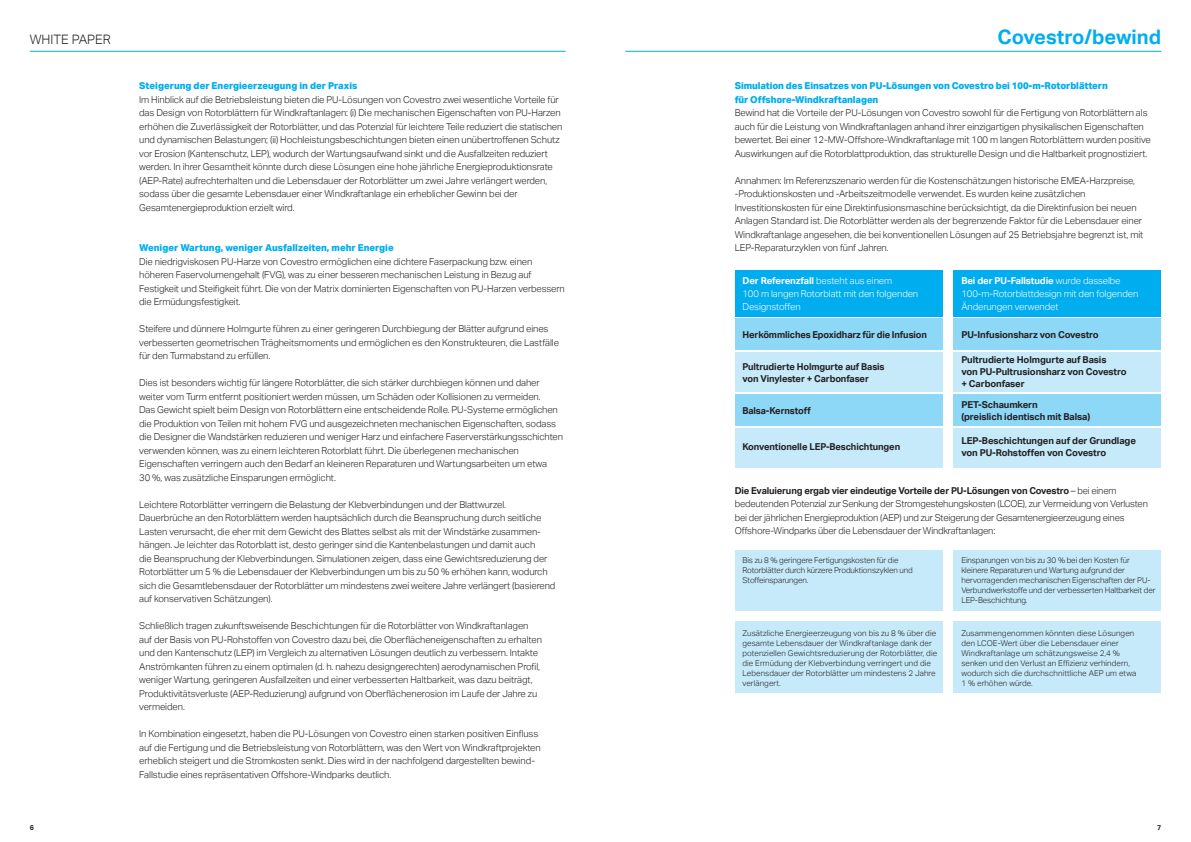
<style>
.page{position:relative;width:1191px;height:842px;background:#fff}
.page>*{position:absolute;margin:0;border:0;box-sizing:border-box;transform-origin:0 0}
.t1{font:700 20px "Aktiv Grotesk";color:#00aeef}
.t2{font:300 13px "Aktiv Grotesk";color:#231f20}
.t3{font:300 9.5px/13.5px "Aktiv Grotesk";letter-spacing:-.01em;color:#231f20}
.t4{font:700 9.5px/12px "Aktiv Grotesk";letter-spacing:-.01em;color:#231f20}
.t5{font:800 9.5px/13.5px "Aktiv Grotesk";letter-spacing:-.01em;color:#00aeef}
.t6{font:300 9.5px/13px "Aktiv Grotesk";letter-spacing:-.01em;color:#fff}
.t7{font:300 8px/10px "Aktiv Grotesk";letter-spacing:.01em;color:#231f20}
.t8{font:300 8px/10px "Aktiv Grotesk";letter-spacing:-.01em;color:#231f20}
.t9{font:700 7px "Aktiv Grotesk";color:#231f20}
.s1{font-weight:700}
</style>
<div class="page">
<hr style="left:625px;top:51px;width:536px;height:1px;background:#00aeef">
<hr style="left:30px;top:51px;width:536px;height:1px;background:#00aeef">
<div style="left:953px;top:550px;width:208px;height:61px;background:#c6eafa"></div>
<div style="left:734px;top:318px;width:208px;height:32px;background:#8dd7f7"></div>
<div style="left:734px;top:394px;width:208px;height:32px;background:#8dd7f7"></div>
<div style="left:734px;top:352px;width:208px;height:40px;background:#c6eafa"></div>
<div style="left:734px;top:428px;width:208px;height:40px;background:#c6eafa"></div>
<div style="left:734px;top:270px;width:208px;height:46px;background:#00aeef"></div>
<div style="left:953px;top:318px;width:208px;height:32px;background:#8dd7f7"></div>
<div style="left:953px;top:394px;width:208px;height:32px;background:#8dd7f7"></div>
<div style="left:953px;top:352px;width:208px;height:40px;background:#c6eafa"></div>
<div style="left:953px;top:428px;width:208px;height:40px;background:#c6eafa"></div>
<div style="left:953px;top:270px;width:208px;height:46px;background:#00aeef"></div>
<div style="left:953px;top:621px;width:208px;height:72px;background:#c6eafa"></div>
<div style="left:734px;top:550px;width:208px;height:61px;background:#c6eafa"></div>
<div style="left:734px;top:621px;width:208px;height:72px;background:#c6eafa"></div>
<h2 class="t2" style="left:30px;top:32px;width:83px">WHITE PAPER</h2>
<h1 class="t1" style="left:997px;top:25px;width:165px">Covestro/bewind</h1>
<p class="t5" style="left:139px;top:79px;width:220px">Steigerung der Energieerzeugung in der Praxis</p>
<p class="t3" style="left:139px;top:92px;width:425px">Im Hinblick auf die Betriebsleistung bieten die PU-Lösungen von Covestro zwei wesentliche Vorteile für das Design von Rotorblättern für Windkraftanlagen: (i) Die mechanischen Eigenschaften von PU-Harzen erhöhen die Zuverlässigkeit der Rotorblätter, und das Potenzial für leichtere Teile reduziert die statischen und dynamischen Belastungen; (ii) Hochleistungsbeschichtungen bieten einen unübertroffenen Schutz vor Erosion (Kantenschutz, LEP), wodurch der Wartungsaufwand sinkt und die Ausfallzeiten reduziert werden. In ihrer Gesamtheit könnte durch diese Lösungen eine hohe jährliche Energieproduktionsrate (AEP-Rate) aufrechterhalten und die Lebensdauer der Rotorblätter um zwei Jahre verlängert werden, sodass über die gesamte Lebensdauer einer Windkraftanlage ein erheblicher Gewinn bei der Gesamtenergieproduktion erzielt wird.</p>
<p class="t5" style="left:139px;top:241px;width:256px">Weniger Wartung, weniger Ausfallzeiten, mehr Energie</p>
<p class="t3" style="left:139px;top:254px;width:427px">Die niedrigviskosen PU-Harze von Covestro ermöglichen eine dichtere Faserpackung bzw. einen höheren Faservolumengehalt (FVG), was zu einer besseren mechanischen Leistung in Bezug auf Festigkeit und Steifigkeit führt. Die von der Matrix dominierten Eigenschaften von PU-Harzen verbessern die Ermüdungsfestigkeit.</p>
<p class="t3" style="left:139px;top:322px;width:421px">Steifere und dünnere Holmgurte führen zu einer geringeren Durchbiegung der Blätter aufgrund eines verbesserten geometrischen Trägheitsmoments und ermöglichen es den Konstrukteuren, die Lastfälle für den Turmabstand zu erfüllen.</p>
<p class="t3" style="left:139px;top:376px;width:425px">Dies ist besonders wichtig für längere Rotorblätter, die sich stärker durchbiegen können und daher weiter vom Turm entfernt positioniert werden müssen, um Schäden oder Kollisionen zu vermeiden.<br>Das Gewicht spielt beim Design von Rotorblättern eine entscheidende Rolle. PU-Systeme ermöglichen die Produktion von Teilen mit hohem FVG und ausgezeichneten mechanischen Eigenschaften, sodass die Designer die Wandstärken reduzieren und weniger Harz und einfachere Faserverstärkungsschichten verwenden können, was zu einem leichteren Rotorblatt führt. Die überlegenen mechanischen Eigenschaften verringern auch den Bedarf an kleineren Reparaturen und Wartungsarbeiten um etwa<br>30 %, was zusätzliche Einsparungen ermöglicht.</p>
<p class="t3" style="left:139px;top:497px;width:418px">Leichtere Rotorblätter verringern die Belastung der Klebverbindungen und der Blattwurzel.<br>Dauerbrüche an den Rotorblättern werden hauptsächlich durch die Beanspruchung durch seitliche Lasten verursacht, die eher mit dem Gewicht des Blattes selbst als mit der Windstärke zusammen&shy;hängen. Je leichter das Rotorblatt ist, desto geringer sind die Kantenbelastungen und damit auch<br>die Beanspruchung der Klebverbindungen. Simulationen zeigen, dass eine Gewichtsreduzierung der Rotorblätter um 5 % die Lebensdauer der Klebverbindungen um bis zu 50 % erhöhen kann, wodurch sich die Gesamtlebensdauer der Rotorblätter um mindestens zwei weitere Jahre verlängert (basierend auf konservativen Schätzungen).</p>
<p class="t3" style="left:139px;top:619px;width:404px">Schließlich tragen zukunftsweisende Beschichtungen für die Rotorblätter von Windkraftanlagen auf der Basis von PU-Rohstoffen von Covestro dazu bei, die Oberflächeneigenschaften zu erhalten und den Kantenschutz (LEP) im Vergleich zu alternativen Lösungen deutlich zu verbessern. Intakte Anströmkanten führen zu einem optimalen (d. h. nahezu designgerechten) aerodynamischen Profil, weniger Wartung, geringeren Ausfallzeiten und einer verbesserten Haltbarkeit, was dazu beiträgt, Produktivitätsverluste (AEP-Reduzierung) aufgrund von Oberflächenerosion im Laufe der Jahre zu vermeiden.</p>
<p class="t3" style="left:139px;top:727px;width:403px">In Kombination eingesetzt, haben die PU-Lösungen von Covestro einen starken positiven Einfluss auf die Fertigung und die Betriebsleistung von Rotorblättern, was den Wert von Windkraftprojekten erheblich steigert und die Stromkosten senkt. Dies wird in der nachfolgend dargestellten bewind-Fallstudie eines repräsentativen Offshore-Windparks deutlich.</p>
<p class="t5" style="left:734px;top:79px;width:374px">Simulation des Einsatzes von PU-Lösungen von Covestro bei 100-m-Rotorblättern für Offshore-Windkraftanlagen</p>
<p class="t3" style="left:734px;top:106px;width:418px">Bewind hat die Vorteile der PU-Lösungen von Covestro sowohl für die Fertigung von Rotorblättern als auch für die Leistung von Windkraftanlagen anhand ihrer einzigartigen physikalischen Eigenschaften bewertet. Bei einer 12-MW-Offshore-Windkraftanlage mit 100 m langen Rotorblättern wurden positive Auswirkungen auf die Rotorblattproduktion, das strukturelle Design und die Haltbarkeit prognostiziert.</p>
<p class="t3" style="left:734px;top:173px;width:410px">Annahmen: Im Referenzszenario werden für die Kostenschätzungen historische EMEA-Harzpreise, -Produktionskosten und -Arbeitszeitmodelle verwendet. Es wurden keine zusätzlichen Investitionskosten für eine Direktinfusionsmaschine berücksichtigt, da die Direktinfusion bei neuen Anlagen Standard ist. Die Rotorblätter werden als der begrenzende Faktor für die Lebensdauer einer Windkraftanlage angesehen, die bei konventionellen Lösungen auf 25 Betriebsjahre begrenzt ist, mit LEP-Reparaturzyklen von fünf Jahren.</p>
<p class="t6" style="left:742px;top:274px;width:177px"><span class="s1">Der Referenzfall</span> besteht aus einem<br>100 m langen Rotorblatt mit den folgenden<br>Designstoffen</p>
<p class="t4" style="left:742px;top:328px;width:186px">Herkömmliches Epoxidharz für die Infusion</p>
<p class="t4" style="left:742px;top:361px;width:144px">Pultrudierte Holmgurte auf Basis von Vinylester + Carbonfaser</p>
<p class="t4" style="left:742px;top:405px;width:70px">Balsa-Kernstoff</p>
<p class="t4" style="left:742px;top:441px;width:159px">Konventionelle LEP-Beschichtungen</p>
<p class="t6" style="left:961px;top:274px;width:178px"><span class="s1">Bei der PU-Fallstudie</span> wurde dasselbe<br>100-m-Rotorblattdesign mit den folgenden<br>Änderungen verwendet</p>
<p class="t4" style="left:961px;top:328px;width:139px">PU-Infusionsharz von Covestro</p>
<p class="t4" style="left:961px;top:354px;width:167px">Pultrudierte Holmgurte auf Basis<br>von PU-Pultrusionsharz von Covestro + Carbonfaser</p>
<p class="t4" style="left:961px;top:398px;width:130px">PET-Schaumkern<br>(preislich identisch mit Balsa)</p>
<p class="t4" style="left:961px;top:435px;width:176px">LEP-Beschichtungen auf der Grundlage von PU-Rohstoffen von Covestro</p>
<p class="t3" style="left:734px;top:484px;width:415px"><span class="s1">Die Evaluierung ergab vier eindeutige Vorteile der PU-Lösungen von Covestro</span> – bei einem bedeutenden Potenzial zur Senkung der Stromgestehungskosten (LCOE), zur Vermeidung von Verlusten bei der jährlichen Energieproduktion (AEP) und zur Steigerung der Gesamtenergieerzeugung eines Offshore-Windparks über die Lebensdauer der Windkraftanlagen:</p>
<p class="t8" style="left:742px;top:555px;width:172px">Bis zu 8 % geringere Fertigungskosten für die<br>Rotorblätter durch kürzere Produktionszyklen und<br>Stoffeinsparungen.</p>
<p class="t8" style="left:961px;top:555px;width:196px">Einsparungen von bis zu 30 % bei den Kosten für kleinere Reparaturen und Wartung aufgrund der hervorragenden mechanischen Eigenschaften der PU-Verbundwerkstoffe und der verbesserten Haltbarkeit der LEP-Beschichtung.</p>
<p class="t7" style="left:961px;top:629px;width:176px">Zusammengenommen könnten diese Lösungen den LCOE-Wert über die Lebensdauer einer Windkraftanlage um schätzungsweise 2,4 % senken und den Verlust an Effizienz verhindern, wodurch sich die durchschnittliche AEP um etwa 1 % erhöhen würde.</p>
<p class="t7" style="left:742px;top:629px;width:196px">Zusätzliche Energieerzeugung von bis zu 8 % über die gesamte Lebensdauer der Windkraftanlage dank der potenziellen Gewichtsreduzierung der Rotorblätter, die die Ermüdung der Klebverbindung verringert und die Lebensdauer der Rotorblätter um mindestens 2 Jahre verlängert.</p>
<p class="t9" style="left:30px;top:823px;width:6px">6</p>
<p class="t9" style="left:1157px;top:823px;width:6px">7</p>
</div>
